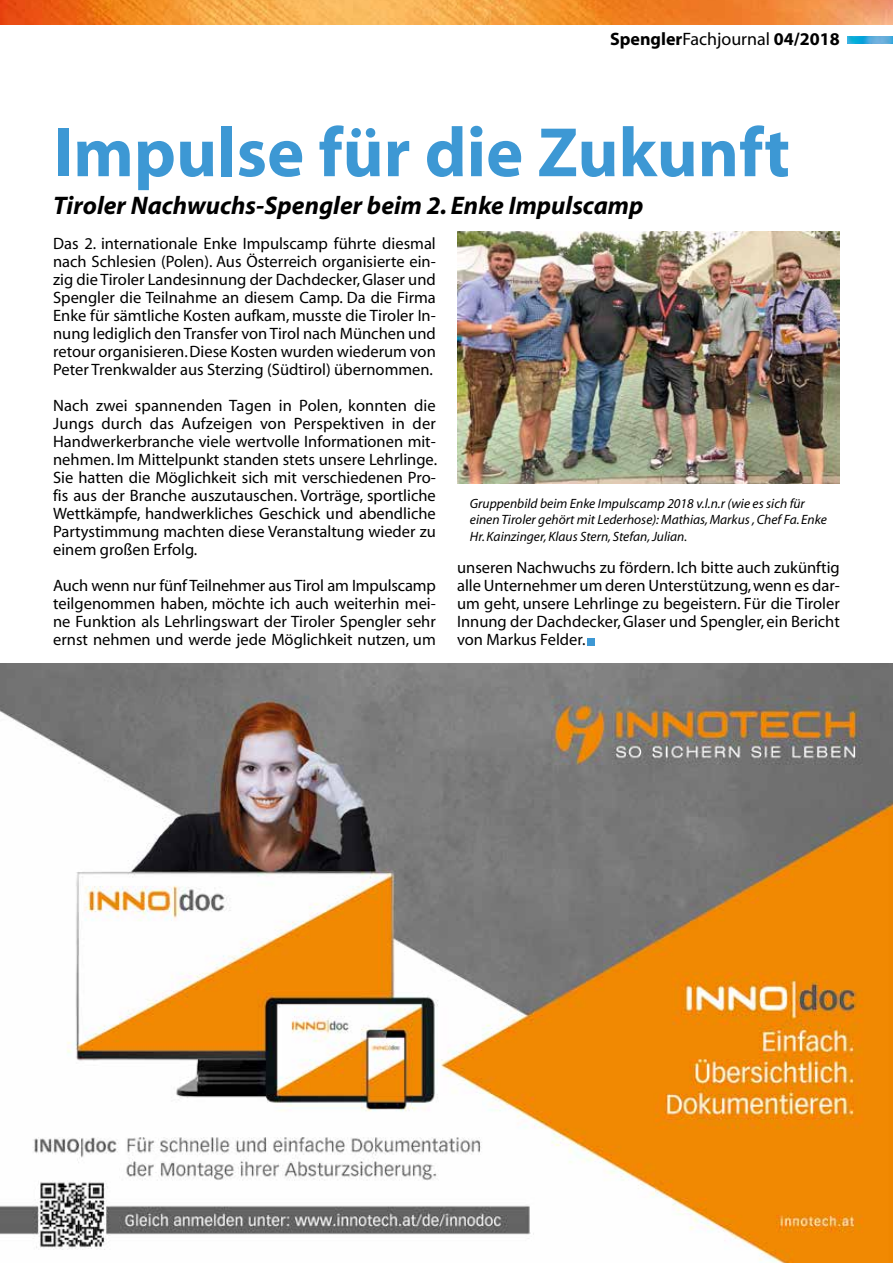
<style>
.page{position:relative;width:893px;height:1263px;background:#fff}
.page>*{position:absolute;margin:0;border:0;box-sizing:border-box;transform-origin:0 0}
.t1{font:700 70.5px "Myriad";color:#3d98d4}
.t2{font:italic 700 25.5px "Myriad";color:#000}
.t3{font:700 18px "Myriad";color:#000}
.t4{font:16.5px/18px "Myriad";color:#000;text-align:justify}
.t5{font:italic 13.5px/16.2px "Myriad";color:#000}
.s1{font-weight:400}
</style>
<div class="page">
<img style="left:848px;top:36px;width:45px;height:7px">
<img style="left:0;top:0;width:893px;height:25px">
<img style="left:0;top:663px;width:893px;height:600px">
<div style="left:588px;top:638px;width:7px;height:7px;background:#3d98d4"></div>
<img style="left:457px;top:231px;width:383px;height:252px">
<p class="t3" style="left:610px;top:30px;width:231px">Spengler<span class="s1">Fachjournal</span> 04/2018</p>
<h1 class="t1" style="left:53px;top:116px;width:738px">Impulse für die Zukunft</h1>
<h2 class="t2" style="left:53px;top:193px;width:592px">Tiroler Nachwuchs-Spengler beim 2. Enke Impulscamp</h2>
<p class="t4" style="left:53px;top:236px;width:384px">Das 2. internationale Enke Impulscamp führte diesmal nach Schlesien (Polen). Aus Österreich organisierte ein&shy;zig die Tiroler Landesinnung der Dachdecker, Glaser und Spengler die Teilnahme an diesem Camp. Da die Firma Enke für sämtliche Kosten aufkam, musste die Tiroler In&shy;nung lediglich den Transfer von Tirol nach München und retour organisieren. Diese Kosten wurden wiederum von Peter Trenkwalder aus Sterzing (Südtirol) übernommen.</p>
<p class="t4" style="left:53px;top:398px;width:385px">Nach zwei spannenden Tagen in Polen, konnten die Jungs durch das Aufzeigen von Perspektiven in der Handwerkerbranche viele wertvolle Informationen mit&shy;nehmen. Im Mittelpunkt standen stets unsere Lehrlinge.<br>Sie hatten die Möglichkeit sich mit verschiedenen Pro&shy;fis aus der Branche auszutauschen. Vorträge, sportliche Wettkämpfe, handwerkliches Geschick und abendliche Partystimmung machten diese Veranstaltung wieder zu einem großen Erfolg.</p>
<p class="t4" style="left:53px;top:578px;width:384px">Auch wenn nur fünf Teilnehmer aus Tirol am Impulscamp teilgenommen haben, möchte ich auch weiterhin mei&shy;ne Funktion als Lehrlingswart der Tiroler Spengler sehr ernst nehmen und werde jede Möglichkeit nutzen, um</p>
<p class="t5" style="left:470px;top:496px;width:358px">Gruppenbild beim Enke Impulscamp 2018 v.l.n.r (wie es sich für einen Tiroler gehört mit Lederhose): Mathias, Markus , Chef Fa. Enke<br>Hr. Kainzinger, Klaus Stern, Stefan, Julian.</p>
<p class="t4" style="left:457px;top:560px;width:384px">unseren Nachwuchs zu fördern. Ich bitte auch zukünftig alle Unternehmer um deren Unterstützung, wenn es dar&shy;um geht, unsere Lehrlinge zu begeistern. Für die Tiroler Innung der Dachdecker, Glaser und Spengler, ein Bericht von Markus Felder.</p>
</div>
